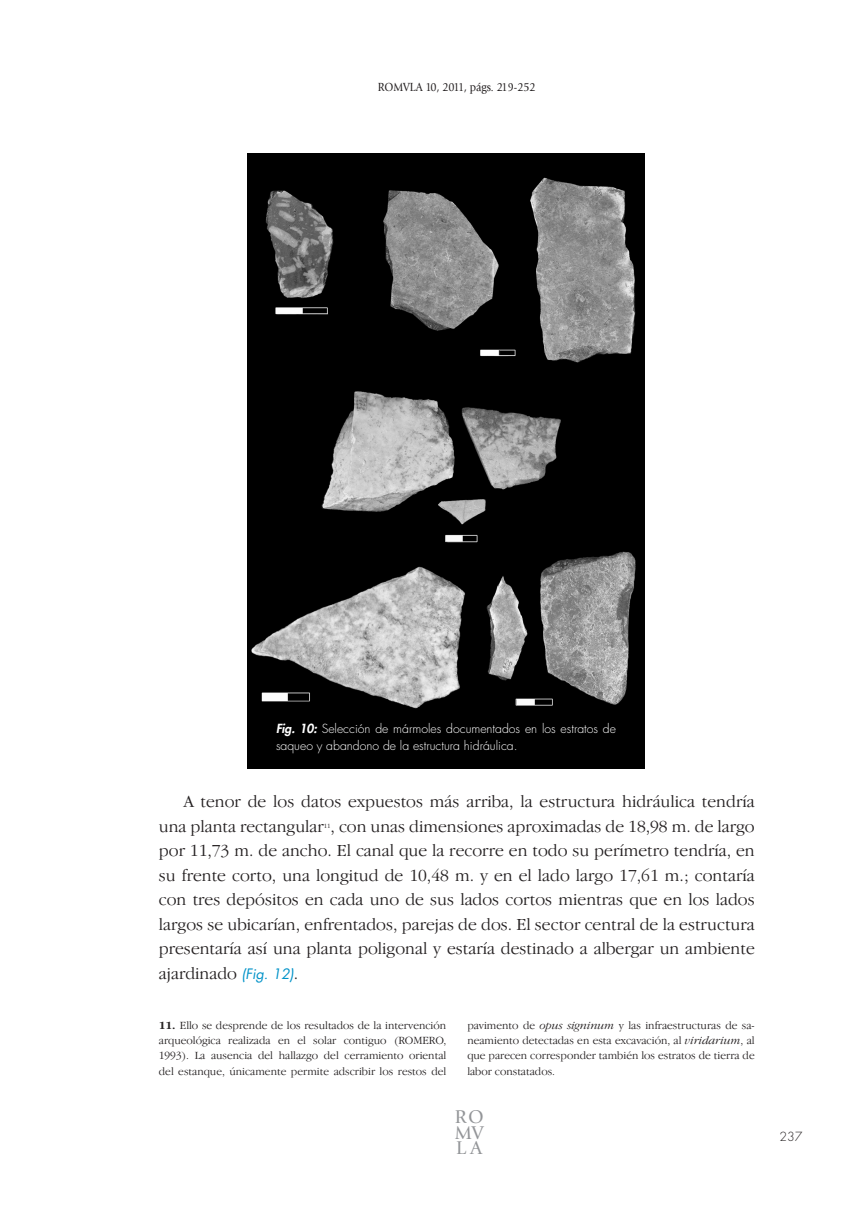
<style>
.page{position:relative;width:864px;height:1211px;background:#fff}
.page>*{position:absolute;margin:0;border:0;box-sizing:border-box;transform-origin:0 0}
.t1{font:19.25px/15.8px "Giovanni";color:#939598;text-align:justify}
.Texto_Romula{font:300 17.5px/24.5px "Garamond IT Cby BT";color:#231f20;text-align:right}
.Pie_foto{font:300 12.25px/17.5px "Futura";color:#fff}
.t2{font:12.25px "Giovanni";color:#231f20;scale:.9 1}
.t3{font:300 12.25px "Futura";color:#231f20}
.Notas_pie{font:300 11.38px/15.4px "Garamond IT Cby BT";color:#231f20;text-align:justify}
.Texto_Romula-2{font:300 6.65px "Garamond IT Cby BT";color:#231f20}
.s1{font-weight:800;font-style:italic}
.s2{font-family:"Futura";font-weight:400;font-style:italic;font-size:14px;color:#0092c8}
.s3{font-weight:700}
.s4{font-style:italic}
</style>
<div class="page">
<img style="left:247px;top:154px;width:396px;height:615px">
<p class="t2" style="left:378px;top:80px;width:177px">ROMVLA 10, 2011, págs. 219-252</p>
<p class="Pie_foto" style="left:276px;top:719px;width:341px"><span class="s1">Fig. 10:</span> Selección de mármoles documentados en los estratos de saqueo y abandono de la estructura hidráulica.</p>
<p class="Texto_Romula" style="left:159px;top:789px;width:597px">A tenor de los datos expuestos más arriba, la estructura hidráulica tendría una planta rectangular , con unas dimensiones aproximadas de 18,98 m. de largo</p>
<p class="Texto_Romula-2" style="left:324px;top:821px;width:8px">11</p>
<p class="Texto_Romula" style="left:159px;top:838px;width:597px;text-align:justify">por 11,73 m. de ancho. El canal que la recorre en todo su perímetro tendría, en su frente corto, una longitud de 10,48 m. y en el lado largo 17,61 m.; contaría con tres depósitos en cada uno de sus lados cortos mientras que en los lados largos se ubicarían, enfrentados, parejas de dos. El sector central de la estructura presentaría así una planta poligonal y estaría destinado a albergar un ambiente ajardinado <span class="s2">(Fig. 12)</span>.</p>
<p class="Notas_pie" style="left:159px;top:1017px;width:289px"><span class="s3">11.</span> Ello se desprende de los resultados de la intervención arqueológica realizada en el solar contiguo (ROMERO, 1993). La ausencia del hallazgo del cerramiento oriental del estanque, únicamente permite adscribir los restos del</p>
<p class="Notas_pie" style="left:467px;top:1017px;width:289px">pavimento de <span class="s4">opus signinum</span> y las infraestructuras de sa&shy;neamiento detectadas en esta excavación, al <span class="s4">viridarium</span>, al que parecen corresponder también los estratos de tierra de labor constatados.</p>
<p class="t1" style="left:454px;top:1108px;width:31px">RO MV LA</p>
<p class="t3" style="left:779px;top:1128px;width:24px">237</p>
</div>
